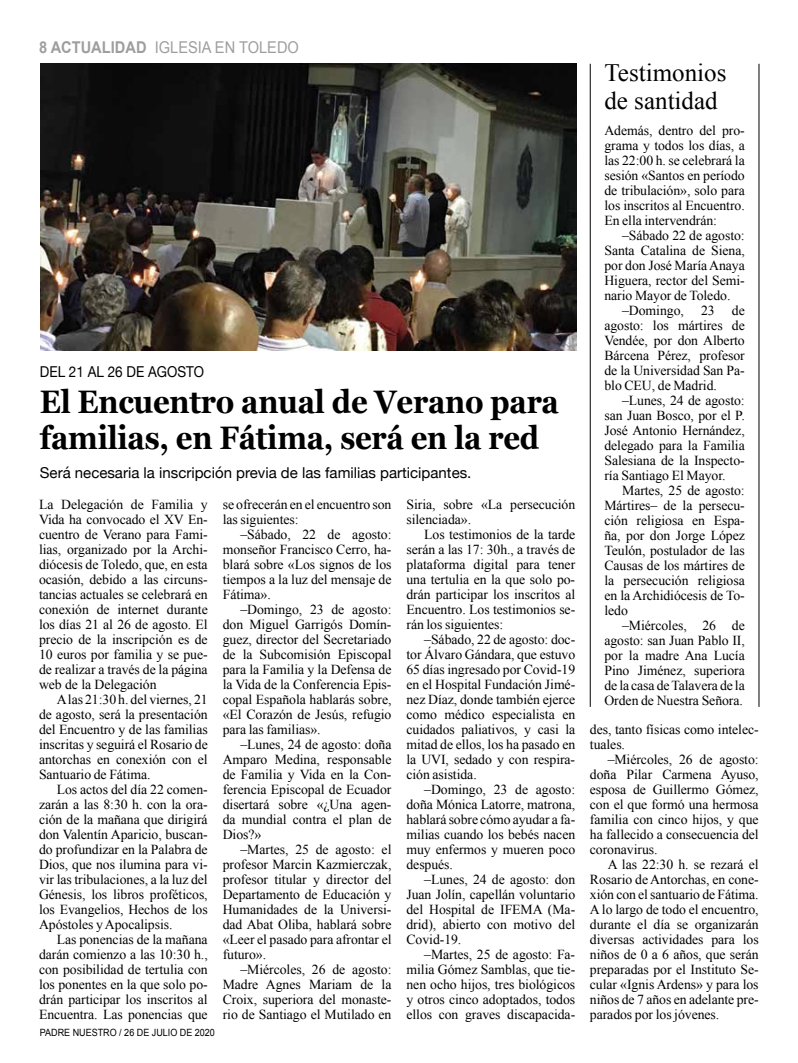
<style>
.page{position:relative;width:798px;height:1063px;background:#fff}
.page>*{position:absolute;margin:0;border:0;box-sizing:border-box;transform-origin:0 0}
.t1{font:700 32.5px/36.2px "Georgia";letter-spacing:-.01em;color:#000;scale:.9 1}
.t2{font:25px/27.5px "Times New Roman";color:#000}
.t3{font:16.25px "Arial";color:#9c9e9f;scale:.9 1}
.t4{font:15px "Helvetica Neue";color:#000}
.t5{font:15px "Helvetica Neue";color:#000;scale:.9 1}
.t6{font:13.75px/15px "Times New Roman";letter-spacing:-.005em;color:#000;text-align:justify}
.t7{font:10px "Arial";color:#000;scale:.9 1}
.s1{font-weight:700}
</style>
<div class="page">
<hr style="left:589px;top:64px;width:1px;height:643px;background:#000">
<hr style="left:758px;top:64px;width:1px;height:643px;background:#000">
<img style="left:41px;top:64px;width:535px;height:287px">
<p class="t3" style="left:39px;top:37px;width:290px"><span class="s1">8 ACTUALIDAD</span> IGLESIA EN TOLEDO</p>
<p class="t5" style="left:40px;top:360px;width:184px">DEL 21 AL 26 DE AGOSTO</p>
<h1 class="t1" style="left:40px;top:382px;width:578px">El Encuentro anual de Verano para familias, en Fátima, será en la red</h1>
<p class="t4" style="left:40px;top:462px;width:433px">Será necesaria la inscripción previa de las familias participantes.</p>
<p class="t6" style="left:39px;top:496px;width:170px">La Delegación de Familia y Vida ha convocado el XV En&shy;cuentro de Verano para Fami&shy;lias, organizado por la Archi&shy;diócesis de Toledo, que, en esta ocasión, debido a las circuns&shy;tancias actuales se celebrará en conexión de internet durante los días 21 al 26 de agosto. El precio de la inscripción es de 10 euros por familia y se pue&shy;de realizar a través de la página web de la Delegación</p>
<p class="t6" style="left:39px;top:691px;width:170px;text-indent:18px">A las 21:30 h. del viernes, 21 de agosto, será la presentación del Encuentro y de las familias inscritas y seguirá el Rosario de antorchas en conexión con el Santuario de Fátima.</p>
<p class="t6" style="left:39px;top:781px;width:170px;text-indent:18px">Los actos del día 22 comen&shy;zarán a las 8:30 h. con la ora&shy;ción de la mañana que dirigirá don Valentín Aparicio, buscan&shy;do profundizar en la Palabra de Dios, que nos ilumina para vi&shy;vir las tribulaciones, a la luz del Génesis, los libros proféticos, los Evangelios, Hechos de los Apóstoles y Apocalipsis.</p>
<p class="t6" style="left:39px;top:931px;width:170px;text-indent:18px">Las ponencias de la mañana darán comienzo a las 10:30 h., con posibilidad de tertulia con los ponentes en la que solo po&shy;drán participar los inscritos al Encuentra. Las ponencias que</p>
<p class="t6" style="left:223px;top:496px;width:170px">se ofrecerán en el encuentro son las siguientes:</p>
<p class="t6" style="left:223px;top:526px;width:170px;text-indent:18px">–Sábado, 22 de agosto: monseñor Francisco Cerro, ha&shy;blará sobre «Los signos de los tiempos a la luz del mensaje de Fátima».</p>
<p class="t6" style="left:223px;top:601px;width:170px;text-indent:18px">–Domingo, 23 de agosto: don Miguel Garrigós Domín&shy;guez, director del Secretariado de la Subcomisión Episcopal para la Familia y la Defensa de la Vida de la Conferencia Epis&shy;copal Española hablarás sobre, «El Corazón de Jesús, refugio para las familias».</p>
<p class="t6" style="left:223px;top:736px;width:170px;text-indent:18px">–Lunes, 24 de agosto: doña Amparo Medina, responsable de Familia y Vida en la Con&shy;ferencia Episcopal de Ecuador disertará sobre «¿Una agen&shy;da mundial contra el plan de Dios?»</p>
<p class="t6" style="left:223px;top:841px;width:170px;text-indent:18px">–Martes, 25 de agosto: el profesor Marcin Kazmierczak, profesor titular y director del Departamento de Educación y Humanidades de la Universi&shy;dad Abat Oliba, hablará sobre «Leer el pasado para afrontar el futuro».</p>
<p class="t6" style="left:223px;top:961px;width:170px;text-indent:18px">–Miércoles, 26 de agosto:<br>Madre Agnes Mariam de la Croix, superiora del monaste&shy;rio de Santiago el Mutilado en</p>
<p class="t6" style="left:406px;top:496px;width:170px">Siria, sobre «La persecución silenciada».</p>
<p class="t6" style="left:406px;top:526px;width:170px;text-indent:18px">Los testimonios de la tarde serán a las 17: 30h., a través de plataforma digital para tener una tertulia en la que solo po&shy;drán participar los inscritos al Encuentro. Los testimonios se&shy;rán los siguientes:</p>
<p class="t6" style="left:406px;top:631px;width:170px;text-indent:18px">–Sábado, 22 de agosto: doc&shy;tor Álvaro Gándara, que estuvo 65 días ingresado por Covid-19 en el Hospital Fundación Jimé&shy;nez Díaz, donde también ejerce como médico especialista en cuidados paliativos, y casi la mitad de ellos, los ha pasado en la UVI, sedado y con respira&shy;ción asistida.</p>
<p class="t6" style="left:406px;top:781px;width:170px;text-indent:18px">–Domingo, 23 de agosto: doña Mónica Latorre, matrona, hablará sobre cómo ayudar a fa&shy;milias cuando los bebés nacen muy enfermos y mueren poco después.</p>
<p class="t6" style="left:406px;top:871px;width:170px;text-indent:18px">–Lunes, 24 de agosto: don Juan Jolín, capellán voluntario del Hospital de IFEMA (Ma&shy;drid), abierto con motivo del Covid-19.</p>
<p class="t6" style="left:406px;top:947px;width:170px;text-indent:18px">–Martes, 25 de agosto: Fa&shy;milia Gómez Samblas, que tie&shy;nen ocho hijos, tres biológicos y otros cinco adoptados, todos ellos con graves discapacida-</p>
<p class="t7" style="left:40px;top:1026px;width:196px">PADRE NUESTRO / 26 DE JULIO DE 2020</p>
<h2 class="t2" style="left:604px;top:59px;width:123px">Testimonios de santidad</h2>
<p class="t6" style="left:604px;top:123px;width:142px">Además, dentro del pro&shy;grama y todos los días, a las 22:00 h. se celebrará la sesión «Santos en período de tribulación», solo para los inscritos al Encuentro.<br>En ella intervendrán:</p>
<p class="t6" style="left:604px;top:228px;width:142px;text-indent:18px">–Sábado 22 de agosto:<br>Santa Catalina de Siena, por don José María Anaya Higuera, rector del Semi&shy;nario Mayor de Toledo.</p>
<p class="t6" style="left:604px;top:303px;width:142px;text-indent:18px">–Domingo, 23 de agosto: los mártires de Vendée, por don Alberto Bárcena Pérez, profesor de la Universidad San Pa&shy;blo CEU, de Madrid.</p>
<p class="t6" style="left:604px;top:393px;width:142px;text-indent:18px">–Lunes, 24 de agosto: san Juan Bosco, por el P.<br>José Antonio Hernández, delegado para la Familia Salesiana de la Inspecto&shy;ría Santiago El Mayor.</p>
<p class="t6" style="left:604px;top:483px;width:142px;text-indent:18px">Martes, 25 de agosto:<br>Mártires– de la persecu&shy;ción religiosa en Espa&shy;ña, por don Jorge López Teulón, postulador de las Causas de los mártires de la persecución religiosa en la Archidiócesis de To&shy;ledo</p>
<p class="t6" style="left:604px;top:618px;width:142px;text-indent:18px">–Miércoles, 26 de agosto: san Juan Pablo II, por la madre Ana Lucía Pino Jiménez, superiora de la casa de Talavera de la Orden de Nuestra Señora.</p>
<p class="t6" style="left:589px;top:722px;width:170px">des, tanto físicas como intelec&shy;tuales.</p>
<p class="t6" style="left:589px;top:752px;width:170px;text-indent:18px">–Miércoles, 26 de agosto: doña Pilar Carmena Ayuso, esposa de Guillermo Gómez, con el que formó una hermosa familia con cinco hijos, y que ha fallecido a consecuencia del coronavirus.</p>
<p class="t6" style="left:589px;top:857px;width:170px;text-indent:18px">A las 22:30 h. se rezará el Rosario de Antorchas, en cone&shy;xión con el santuario de Fátima.<br>A lo largo de todo el encuentro, durante el día se organizarán diversas actividades para los niños de 0 a 6 años, que serán preparadas por el Instituto Se&shy;cular «Ignis Ardens» y para los niños de 7 años en adelante pre&shy;parados por los jóvenes.</p>
</div>
